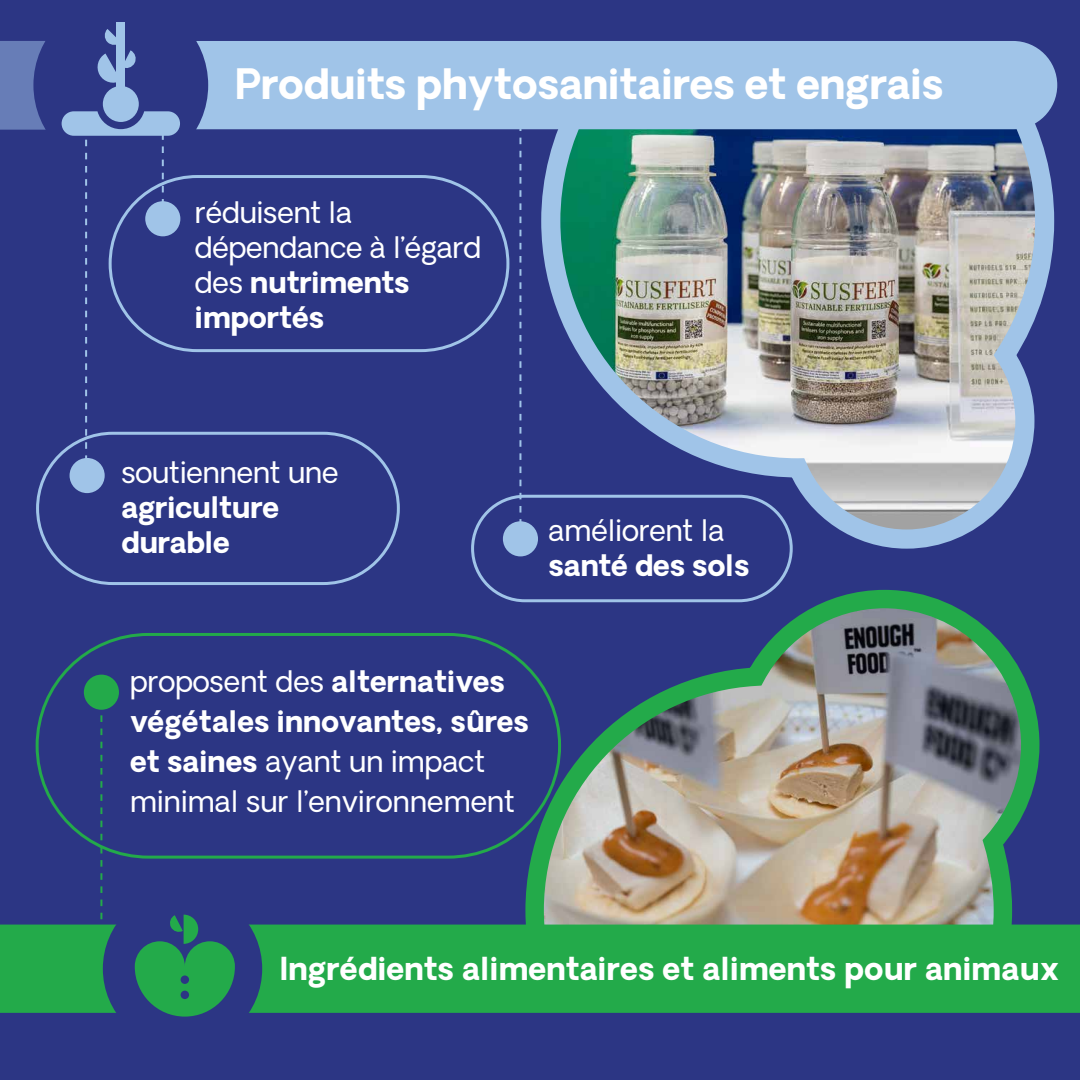
<style>
.page{position:relative;width:1080px;height:1080px;background:#2c3684}
.page>*{position:absolute;margin:0;border:0;box-sizing:border-box;transform-origin:0 0}
.t1{font:700 41px "Oakes Grotesk";color:#fff}
.t2{font:700 31px "Oakes Grotesk";letter-spacing:.01em;color:#fff}
.t3{font:29px/40px "Oakes Grotesk";color:#fff}
.t4{font:700 29px/34.8px "Oakes Grotesk";color:#fff}
.s1{font-weight:700}
</style>
<div class="page">
<img style="left:516px;top:581px;width:533px;height:344px">
<img style="left:532px;top:81px;width:526px;height:477px">
<div style="left:0;top:925px;width:1080px;height:88px;background:#23aa4a"></div>
<div style="left:103px;top:889px;width:159px;height:159px;background:#2c3684;border-radius:50%"></div>
<svg style="left:135px;top:915px;width:100px;height:102px"></svg>
<div style="left:208px;top:41px;width:849px;height:88px;background:#a0c4e8"></div>
<div style="left:36px;top:633px;width:525px;height:226px;border:3px solid #23aa4a;border-radius:111px"></div>
<div style="left:85px;top:676px;width:33px;height:33px;background:#23aa4a;border-radius:50%"></div>
<div style="left:84px;top:675px;width:35px;height:35px;border:2px solid #23aa4a;border-radius:50%"></div>
<svg style="left:100px;top:707px;width:2px;height:225px"></svg>
<div style="left:471px;top:495px;width:322px;height:107px;border:3px solid #a0c4e8;border-radius:52px"></div>
<div style="left:36px;top:432px;width:364px;height:153px;border:3px solid #a0c4e8;border-radius:75px"></div>
<div style="left:504px;top:522px;width:33px;height:33px;background:#a0c4e8;border-radius:50%"></div>
<div style="left:503px;top:521px;width:35px;height:35px;border:2px solid #a0c4e8;border-radius:50%"></div>
<svg style="left:519px;top:82px;width:2px;height:442px"></svg>
<div style="left:71px;top:459px;width:33px;height:33px;background:#a0c4e8;border-radius:50%"></div>
<div style="left:70px;top:458px;width:35px;height:35px;border:2px solid #a0c4e8;border-radius:50%"></div>
<div style="left:109px;top:175px;width:400px;height:177px;border:3px solid #a0c4e8;border-radius:87px"></div>
<svg style="left:0;top:22px;width:208px;height:453px"></svg>
<h1 class="t1" style="left:235px;top:56px;width:710px">Produits phytosanitaires et engrais</h1>
<p class="t3" style="left:195px;top:196px;width:288px;line-height:34.8px">réduisent la dépendance à l’égard des <span class="s1">nutriments importés</span></p>
<p class="t3" style="left:121px;top:453px;width:219px">soutiennent une</p>
<p class="t4" style="left:121px;top:491px;width:159px">agriculture durable</p>
<p class="t3" style="left:549px;top:511px;width:177px">améliorent la</p>
<p class="t4" style="left:549px;top:549px;width:202px">santé des sols</p>
<p class="t3" style="left:130px;top:662px;width:400px">proposent des <span class="s1">alternatives végétales innovantes, sûres et saines</span> ayant un impact minimal sur l’environnement</p>
<p class="t2" style="left:280px;top:948px;width:781px">Ingrédients alimentaires et aliments pour animaux</p>
</div>
